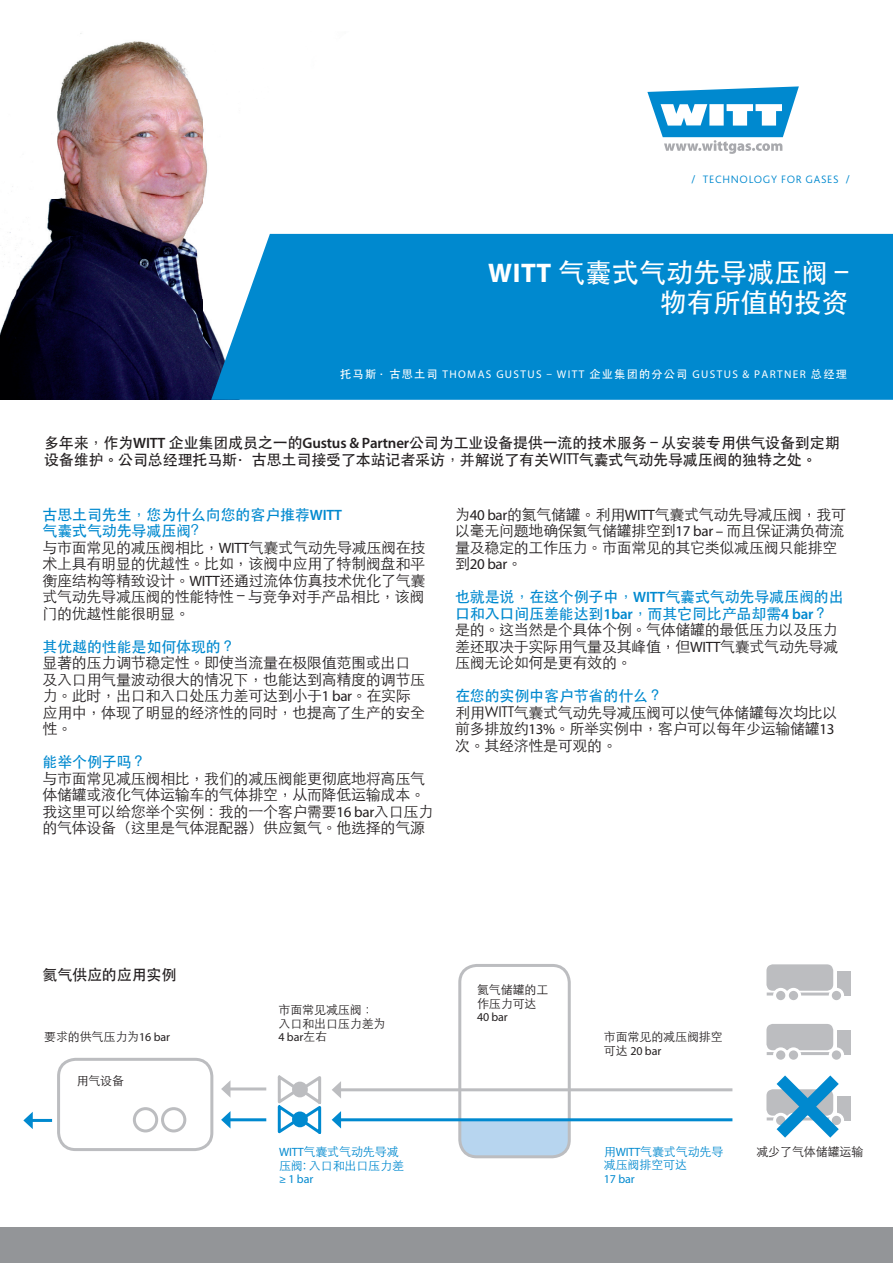
<style>
.page{position:relative;width:893px;height:1263px;background:#fff}
.page>*{position:absolute;margin:0;border:0;box-sizing:border-box;transform-origin:0 0}
.t1{font:500 27px/30px "ST Heiti TC";color:#fff;text-align:right}
.t2{font:300 15px/16.5px "ST Heiti TC";letter-spacing:-.02em;color:#231f20}
.t3{font:500 15px/16.5px "ST Heiti TC";letter-spacing:-.01em;color:#231f20}
.t4{font:500 15px "ST Heiti TC";letter-spacing:-.01em;color:#0089cf}
.t5{font:15px "Myriad Pro";color:#231f20}
.t6{font:300 12px/13.5px "ST Heiti TC";letter-spacing:-.01em;color:#231f20}
.t7{font:300 12px/13.5px "ST Heiti TC";letter-spacing:-.01em;color:#0089cf}
.t8{font:12px "Myriad Pro";letter-spacing:-.01em;color:#231f20}
.t9{font:12px "Myriad Pro";letter-spacing:-.01em;color:#0089cf}
.t10{font:11.25px "Myriad Pro";letter-spacing:.12em;color:#fff}
.t11{font:300 11.25px "Bliss 2";letter-spacing:.06em;color:#0089cf}
.s1{font-family:"Myriad Pro";font-weight:700}
.s2{font-family:"ST Heiti TC";font-weight:500}
.s3{font-family:"Myriad Pro";font-weight:600}
.s4{font-weight:500;color:#0089cf}
.s5{font-family:"Myriad Pro";font-weight:600;color:#0089cf}
.s6{font-family:"Myriad Pro";font-weight:400}
.s7{font-family:"ST Heiti TC";font-weight:300}
</style>
<div class="page">
<div style="left:462px;top:1121px;width:105px;height:36px;background:#b7d5ef"></div>
<img style="left:0;top:33px;width:408px;height:367px">
<svg style="left:647px;top:86px;width:152px;height:68px"></svg>
<div style="left:0;top:1228px;width:893px;height:35px;background:#939598"></div>
<div style="left:211px;top:234px;width:682px;height:166px;background:#0089cf"></div>
<div style="left:57px;top:1058px;width:156px;height:93px;border:3px solid #bcbdc0;border-radius:17px"></div>
<div style="left:133px;top:1107px;width:25px;height:25px;border:3px solid #bcbdc0;border-radius:50%"></div>
<div style="left:161px;top:1107px;width:25px;height:25px;border:3px solid #bcbdc0;border-radius:50%"></div>
<div style="left:458px;top:964px;width:113px;height:194px;border:3px solid #bcbdc0;border-radius:17px"></div>
<svg style="left:277px;top:1075px;width:45px;height:59px"></svg>
<div style="left:292px;top:1081px;width:16px;height:16px;background:#bcbdc0;border-radius:50%"></div>
<hr style="left:338px;top:1088px;width:394px;height:3px;background:#bcbdc0">
<svg style="left:332px;top:1081px;width:9px;height:17px"></svg>
<hr style="left:338px;top:1118px;width:394px;height:3px;background:#0089cf">
<svg style="left:332px;top:1111px;width:9px;height:17px"></svg>
<hr style="left:228px;top:1118px;width:38px;height:3px;background:#0089cf">
<svg style="left:221px;top:1111px;width:9px;height:17px"></svg>
<hr style="left:228px;top:1087px;width:38px;height:3px;background:#bcbdc0">
<svg style="left:221px;top:1081px;width:9px;height:16px"></svg>
<hr style="left:30px;top:1119px;width:22px;height:3px;background:#0089cf">
<svg style="left:23px;top:1112px;width:10px;height:17px"></svg>
<hr style="left:767px;top:992px;width:67px;height:3px;background:#bcbdc0">
<div style="left:766px;top:964px;width:67px;height:27px;background:#bcbdc0;border-radius:6px"></div>
<div style="left:837px;top:971px;width:14px;height:24px;background:#bcbdc0"></div>
<div style="left:775px;top:989px;width:12px;height:13px;background:#bcbdc0;border-radius:50%"></div>
<div style="left:773px;top:988px;width:15px;height:15px;border:3px solid #fff;border-radius:50%"></div>
<div style="left:787px;top:989px;width:13px;height:13px;background:#bcbdc0;border-radius:50%"></div>
<div style="left:786px;top:988px;width:15px;height:15px;border:3px solid #fff;border-radius:50%"></div>
<div style="left:830px;top:989px;width:13px;height:13px;background:#bcbdc0;border-radius:50%"></div>
<div style="left:829px;top:988px;width:15px;height:15px;border:3px solid #fff;border-radius:50%"></div>
<hr style="left:767px;top:1052px;width:67px;height:3px;background:#bcbdc0">
<div style="left:766px;top:1024px;width:67px;height:26px;background:#bcbdc0;border-radius:6px"></div>
<div style="left:837px;top:1030px;width:14px;height:25px;background:#bcbdc0"></div>
<div style="left:775px;top:1049px;width:12px;height:12px;background:#bcbdc0;border-radius:50%"></div>
<div style="left:773px;top:1047px;width:15px;height:16px;border:3px solid #fff;border-radius:50%"></div>
<div style="left:787px;top:1049px;width:13px;height:12px;background:#bcbdc0;border-radius:50%"></div>
<div style="left:786px;top:1047px;width:15px;height:16px;border:3px solid #fff;border-radius:50%"></div>
<div style="left:830px;top:1049px;width:13px;height:12px;background:#bcbdc0;border-radius:50%"></div>
<div style="left:829px;top:1047px;width:15px;height:16px;border:3px solid #fff;border-radius:50%"></div>
<svg style="left:766px;top:1075px;width:85px;height:63px"></svg>
<p class="t11" style="left:691px;top:172px;width:160px">/ TECHNOLOGY FOR GASES /</p>
<h1 class="t1" style="left:488px;top:257px;width:362px"><span class="s1">WITT</span> 气囊式气动先导减压阀 –物有所值的投资</h1>
<p class="t10" style="left:340px;top:367px;width:508px"><span class="s2">托马斯 ·古思土司</span> THOMAS GUSTUS – WITT <span class="s2">企业集团的分公司</span> GUSTUS &amp; PARTNER <span class="s2">总经理</span></p>
<p class="t3" style="left:44px;top:434px;width:797px">多年来，作为<span class="s3">WITT</span> 企业集团成员之一的<span class="s3">Gustus &amp; Partner</span>公司为工业设备提供一流的技术服务 – 从安装专用供气设备到定期设备维护。公司总经理托马斯·古思土司接受了本站记者采访，并解说了有关WITT气囊式气动先导减压阀的独特之处。</p>
<p class="t2" style="left:43px;top:504px;width:385px"><span class="s4">古思土司先生，您为什么向您的客户推荐</span><span class="s5">WITT<br></span><span class="s4">气囊式气动先导减压阀?<br></span>与市面常见的减压阀相比，<span class="s6">WITT</span>气囊式气动先导减压阀在技术上具有明显的优越性。比如，该阀中应用了特制阀盘和平衡座结构等精致设计。<span class="s6">WITT</span>还通过流体仿真技术优化了气囊式气动先导减压阀的性能特性 – 与竞争对手产品相比，该阀门的优越性能很明显。</p>
<p class="t4" style="left:43px;top:638px;width:195px">其优越的性能是如何体现的？</p>
<p class="t2" style="left:43px;top:653px;width:384px">显著的压力调节稳定性。即使当流量在极限值范围或出口及入口用气量波动很大的情况下，也能达到高精度的调节压力。此时，出口和入口处压力差可达到小于<span class="s6">1 bar</span>。在实际应用中，体现了明显的经济性的同时，也提高了生产的安全性。</p>
<p class="t4" style="left:43px;top:753px;width:106px">能举个例子吗？</p>
<p class="t2" style="left:43px;top:768px;width:392px">与市面常见减压阀相比，我们的减压阀能更彻底地将高压气体储罐或液化气体运输车的气体排空，从而降低运输成本。我这里可以给您举个实例：我的一个客户需要<span class="s6">16 bar</span>入口压力的气体设备（这里是气体混配器）供应氦气。他选择的气源</p>
<p class="t2" style="left:455px;top:504px;width:393px;text-align:justify">为<span class="s6">40 bar</span>的氦气储罐。利用<span class="s6">WITT</span>气囊式气动先导减压阀，我可以毫无问题地确保氦气储罐排空到<span class="s6">17 bar –</span> 而且保证满负荷流量及稳定的工作压力。市面常见的其它类似减压阀只能排空</p>
<p class="t5" style="left:455px;top:555px;width:69px"><span class="s7">到</span>20 bar<span class="s7">。</span></p>
<p class="t2" style="left:455px;top:587px;width:390px"><span class="s4">也就是说，在这个例子中，</span><span class="s5">WITT</span><span class="s4">气囊式气动先导减压阀的出口和入口间压差能达到</span><span class="s5">1bar</span><span class="s4">，而其它同比产品却需</span><span class="s5">4 bar</span><span class="s4">？</span>是的。这当然是个具体个例。气体储罐的最低压力以及压力差还取决于实际用气量及其峰值，但<span class="s6">WITT</span>气囊式气动先导减压阀无论如何是更有效的。</p>
<p class="t4" style="left:455px;top:687px;width:210px">在您的实例中客户节省的什么？</p>
<p class="t2" style="left:455px;top:702px;width:384px">利用WITT气囊式气动先导减压阀可以使气体储罐每次均比以前多排放约<span class="s6">13%</span>。所举实例中，客户可以每年少运输储罐<span class="s6">13</span>次。其经济性是可观的。</p>
<p class="t3" style="left:43px;top:965px;width:135px">氦气供应的应用实例</p>
<p class="t6" style="left:279px;top:1002px;width:109px">市面常见减压阀：入口和出口压力差为</p>
<p class="t6" style="left:44px;top:1028px;width:127px">要求的供气压力为<span class="s6">16 bar</span></p>
<p class="t8" style="left:279px;top:1030px;width:50px">4 bar<span class="s7">左右</span></p>
<p class="t6" style="left:77px;top:1073px;width:49px">用气设备</p>
<p class="t7" style="left:279px;top:1144px;width:127px"><span class="s6">WITT</span>气囊式气动先导减压阀: 入口和出口压力差</p>
<p class="t9" style="left:279px;top:1172px;width:36px">≥ 1 bar</p>
<p class="t6" style="left:477px;top:982px;width:73px">氦气储罐的工作压力可达</p>
<p class="t8" style="left:477px;top:1010px;width:32px">40 bar</p>
<p class="t6" style="left:604px;top:1029px;width:120px">市面常见的减压阀排空</p>
<p class="t8" style="left:604px;top:1043px;width:59px"><span class="s7">可达</span> 20 bar</p>
<p class="t7" style="left:604px;top:1143px;width:121px">用<span class="s6">WITT</span>气囊式气动先导减压阀排空可达</p>
<p class="t9" style="left:604px;top:1171px;width:32px">17 bar</p>
<p class="t6" style="left:756px;top:1144px;width:109px">减少了气体储罐运输</p>
</div>
